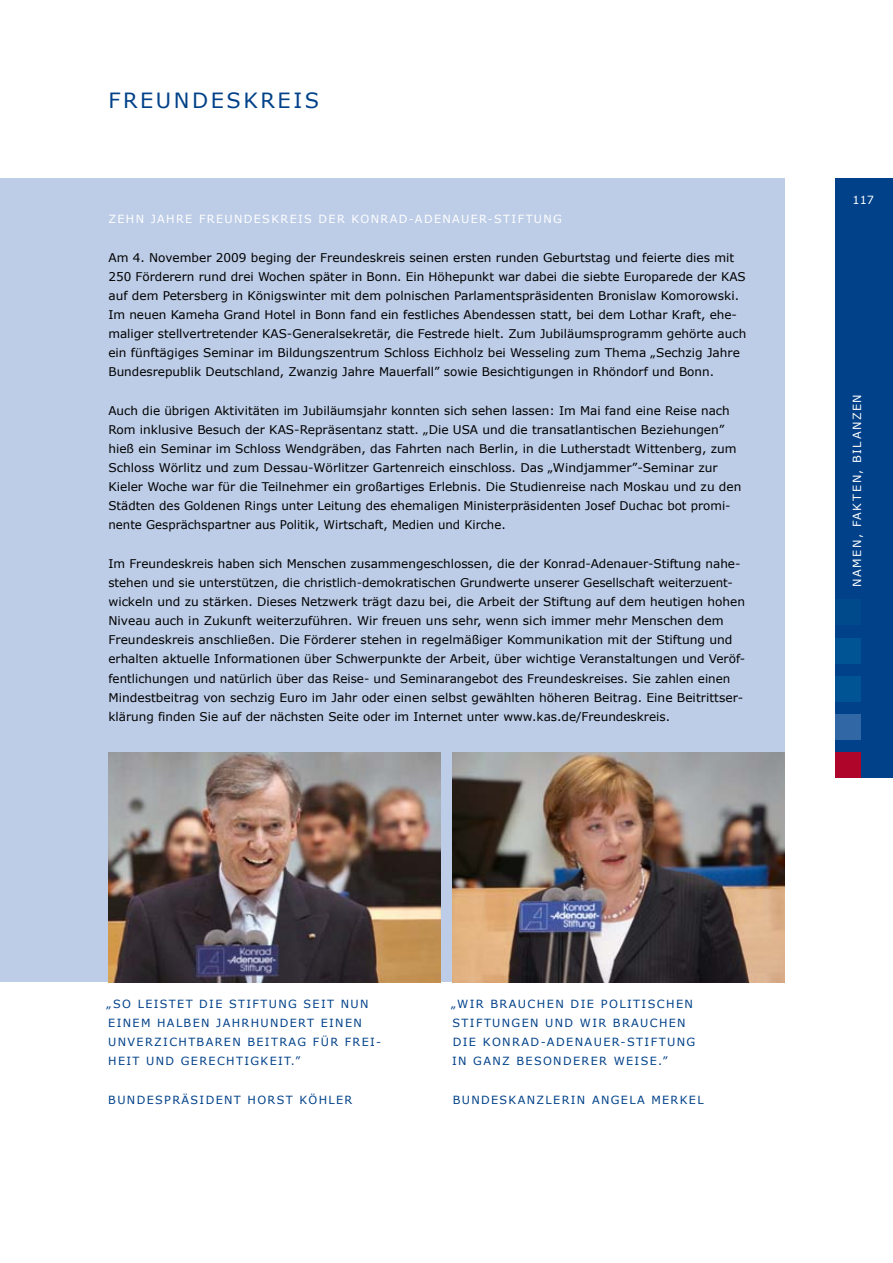
<style>
.page{position:relative;width:893px;height:1263px;background:#fff}
.page>*{position:absolute;margin:0;border:0;box-sizing:border-box;transform-origin:0 0}
.t1{font:21px "Verdana";color:#004189}
.t2{font:12px/19.2px "Verdana";color:#000}
.t3{font:11.25px "Verdana";letter-spacing:.12em;color:#004189}
.t4{font:11.25px "Verdana";letter-spacing:.12em;color:#fff}
</style>
<div class="page">
<div style="left:0;top:179px;width:784px;height:803px;background:#bdcde7"></div>
<img style="left:108px;top:753px;width:332px;height:229px">
<img style="left:453px;top:753px;width:331px;height:229px">
<div style="left:836px;top:179px;width:57px;height:599px;background:#004189"></div>
<div style="left:836px;top:600px;width:25px;height:25px;background:#00498a"></div>
<div style="left:836px;top:638px;width:25px;height:25px;background:#005494"></div>
<div style="left:836px;top:676px;width:25px;height:26px;background:#005494"></div>
<div style="left:836px;top:714px;width:25px;height:26px;background:#3267a5"></div>
<div style="left:836px;top:753px;width:25px;height:25px;background:#af052a"></div>
<h1 class="t1" style="left:108px;top:87px;width:83px">Freundeskreis</h1>
<p class="t4" style="left:108px;top:212px;width:19px">Zehn</p>
<p class="t4" style="left:151px;top:212px;width:16px">Jahre</p>
<p class="t4" style="left:199px;top:212px;width:45px">Freundeskreis</p>
<p class="t4" style="left:319px;top:212px;width:10px">der</p>
<p class="t4" style="left:352px;top:212px;width:20px">Konrad</p>
<p class="t4" style="left:409px;top:212px;width:25px">-Adena</p>
<p class="t4" style="left:461px;top:212px;width:51px">uer-Stift</p>
<p class="t4" style="left:534px;top:212px;width:19px">ung</p>
<p class="t2" style="left:108px;top:248px;width:639px">Am 4. November 2009 beging der Freundeskreis seinen ersten runden Geburtstag und feierte dies mit 250 Förderern rund drei Wochen später in Bonn. Ein Höhepunkt war dabei die siebte Europarede der KAS auf dem Petersberg in Königswinter mit dem polnischen Parlamentspräsidenten Bronislaw Komorowski.<br>Im neuen Kameha Grand Hotel in Bonn fand ein festliches Abendessen statt, bei dem Lothar Kraft, ehe&shy;maliger stellvertretender KAS-Generalsekretär, die Festrede hielt. Zum Jubiläumsprogramm gehörte auch ein fünftägiges Seminar im Bildungszentrum Schloss Eichholz bei Wesseling zum Thema „Sechzig Jahre Bundesrepublik Deutschland, Zwanzig Jahre Mauerfall” sowie Besichtigungen in Rhöndorf und Bonn.</p>
<p class="t2" style="left:108px;top:401px;width:634px">Auch die übrigen Aktivitäten im Jubiläumsjahr konnten sich sehen lassen: Im Mai fand eine Reise nach Rom inklusive Besuch der KAS-Repräsentanz statt. „Die USA und die transatlantischen Beziehungen” hieß ein Seminar im Schloss Wendgräben, das Fahrten nach Berlin, in die Lutherstadt Wittenberg, zum Schloss Wörlitz und zum Dessau-Wörlitzer Gartenreich einschloss. Das „Windjammer”-Seminar zur Kieler Woche war für die Teilnehmer ein großartiges Erlebnis. Die Studienreise nach Moskau und zu den Städten des Goldenen Rings unter Leitung des ehemaligen Ministerpräsidenten Josef Duchac bot promi&shy;nente Gesprächspartner aus Politik, Wirtschaft, Medien und Kirche.</p>
<p class="t2" style="left:108px;top:554px;width:638px">Im Freundeskreis haben sich Menschen zusammengeschlossen, die der Konrad-Adenauer-Stiftung nahe&shy;stehen und sie unterstützen, die christlich-demokratischen Grundwerte unserer Gesellschaft weiterzuent&shy;wickeln und zu stärken. Dieses Netzwerk trägt dazu bei, die Arbeit der Stiftung auf dem heutigen hohen Niveau auch in Zukunft weiterzuführen. Wir freuen uns sehr, wenn sich immer mehr Menschen dem Freundeskreis anschließen. Die Förderer stehen in regelmäßiger Kommunikation mit der Stiftung und erhalten aktuelle Informationen über Schwerpunkte der Arbeit, über wichtige Veranstaltungen und Veröf&shy;fentlichungen und natürlich über das Reise- und Seminarangebot des Freundeskreises. Sie zahlen einen Mindestbeitrag von sechzig Euro im Jahr oder einen selbst gewählten höheren Beitrag. Eine Beitrittser&shy;klärung finden Sie auf der nächsten Seite oder im Internet unter www.kas.de/Freundeskreis.</p>
<p class="t4" style="left:853px;top:193px;width:23px">117</p>
<p class="t4" style="left:850px;top:587px;width:192px;rotate:-90deg">Namen, Fakten, Bilanzen</p>
<p class="t3" style="left:107px;top:996px;width:40px">„So leistet</p>
<p class="t3" style="left:199px;top:996px;width:9px">die</p>
<p class="t3" style="left:229px;top:996px;width:18px">Stift</p>
<p class="t3" style="left:269px;top:996px;width:19px">ung</p>
<p class="t3" style="left:304px;top:996px;width:9px">seit</p>
<p class="t3" style="left:341px;top:996px;width:27px">nun</p>
<p class="t3" style="left:108px;top:1016px;width:10px">einem</p>
<p class="t3" style="left:157px;top:1016px;width:10px">halben</p>
<p class="t3" style="left:216px;top:1016px;width:17px">Jahrh</p>
<p class="t3" style="left:260px;top:1016px;width:20px">undert</p>
<p class="t3" style="left:321px;top:1016px;width:9px">einen</p>
<p class="t3" style="left:108px;top:1035px;width:19px">unverzi</p>
<p class="t3" style="left:169px;top:1035px;width:19px">chtbaren</p>
<p class="t3" style="left:247px;top:1035px;width:19px">Beitrag</p>
<p class="t3" style="left:313px;top:1035px;width:10px">für</p>
<p class="t3" style="left:345px;top:1035px;width:16px">Frei</p>
<p class="t3" style="left:376px;top:1035px;width:7px">-</p>
<p class="t3" style="left:108px;top:1054px;width:9px">heit</p>
<p class="t3" style="left:146px;top:1054px;width:19px">und</p>
<p class="t3" style="left:181px;top:1054px;width:19px">Gere</p>
<p class="t3" style="left:217px;top:1054px;width:19px">chtigkeit</p>
<p class="t3" style="left:291px;top:1054px;width:11px">.”</p>
<p class="t3" style="left:108px;top:1092px;width:29px">Bundespr</p>
<p class="t3" style="left:182px;top:1092px;width:19px">äsident</p>
<p class="t3" style="left:248px;top:1092px;width:20px">Horst</p>
<p class="t3" style="left:299px;top:1092px;width:29px">Köhler</p>
<p class="t3" style="left:451px;top:996px;width:27px">„Wir</p>
<p class="t3" style="left:490px;top:996px;width:10px">bra</p>
<p class="t3" style="left:518px;top:996px;width:29px">uchen</p>
<p class="t3" style="left:571px;top:996px;width:9px">die</p>
<p class="t3" style="left:601px;top:996px;width:9px">politis</p>
<p class="t3" style="left:657px;top:996px;width:19px">chen</p>
<p class="t3" style="left:453px;top:1016px;width:18px">Stift</p>
<p class="t3" style="left:492px;top:1016px;width:20px">ungen</p>
<p class="t3" style="left:545px;top:1016px;width:19px">und</p>
<p class="t3" style="left:580px;top:1016px;width:10px">wir</p>
<p class="t3" style="left:613px;top:1016px;width:10px">bra</p>
<p class="t3" style="left:640px;top:1016px;width:28px">uchen</p>
<p class="t3" style="left:453px;top:1035px;width:9px">die</p>
<p class="t3" style="left:483px;top:1035px;width:20px">Konrad</p>
<p class="t3" style="left:541px;top:1035px;width:26px">-Adena</p>
<p class="t3" style="left:594px;top:1035px;width:51px">uer-Stift</p>
<p class="t3" style="left:667px;top:1035px;width:20px">ung</p>
<p class="t3" style="left:452px;top:1054px;width:8px">in</p>
<p class="t3" style="left:473px;top:1054px;width:10px">ganz</p>
<p class="t3" style="left:516px;top:1054px;width:10px">besonderer</p>
<p class="t3" style="left:614px;top:1054px;width:21px">Weise</p>
<p class="t3" style="left:658px;top:1054px;width:11px">.”</p>
<p class="t3" style="left:453px;top:1092px;width:29px">Bundeskanzlerin</p>
<p class="t3" style="left:592px;top:1092px;width:19px">Angela</p>
<p class="t3" style="left:651px;top:1092px;width:20px">Merkel</p>
</div>
